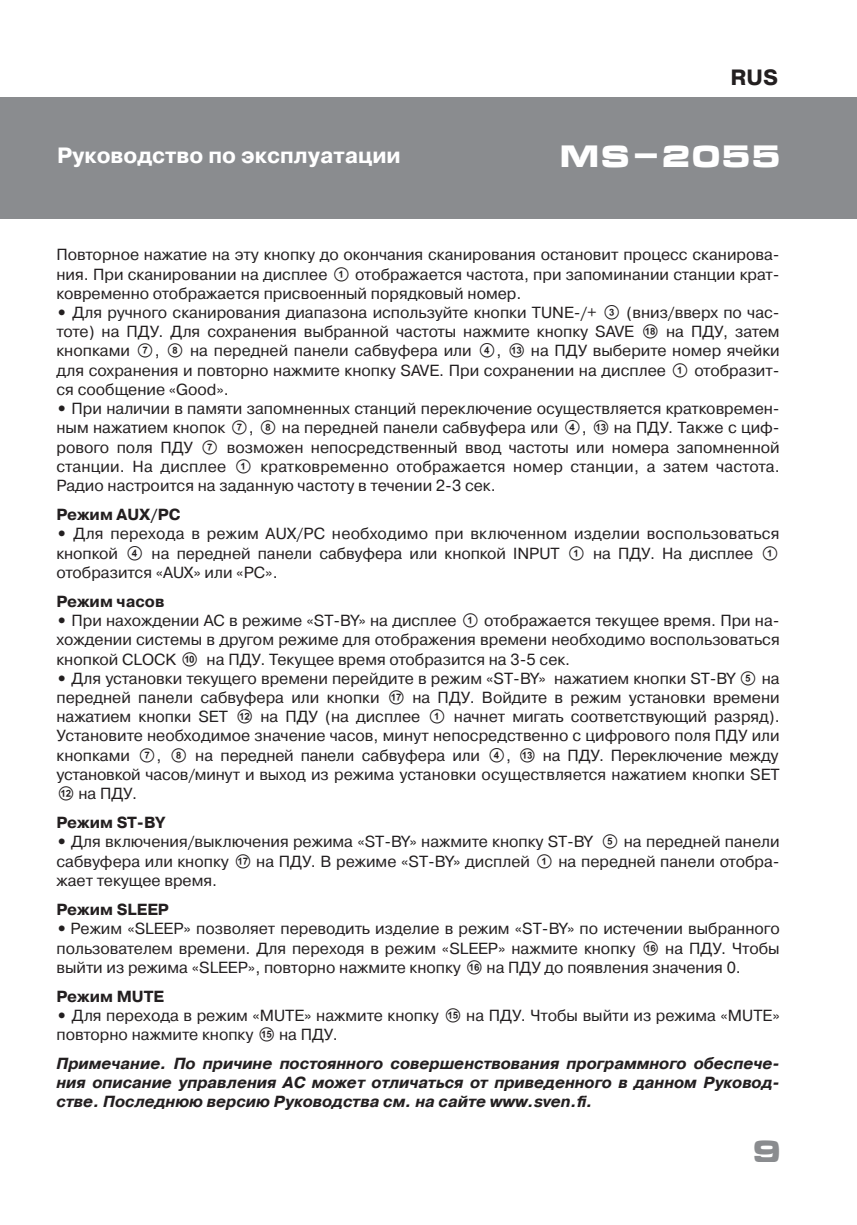
<style>
.page{position:relative;width:857px;height:1225px;background:#fff}
.page>*{position:absolute;margin:0;border:0;box-sizing:border-box;transform-origin:0 0}
.t1{font:700 30px "Micra";letter-spacing:-.01em;color:#fff}
.t2{font:700 30px "Micra";color:#8a8c8f}
.t3{font:700 22px "Pragmatica";color:#fff}
.t4{font:700 22px "Pragmatica";color:#231f20}
.t5{font:16px/19.2px "Pragmatica";color:#231f20;text-align:justify}
.t6{font:italic 700 16px/19.2px "Pragmatica";color:#231f20;text-align:justify}
.t7{font:700 16px "Pragmatica";color:#231f20}
.s1{font-family:"SVEN"}
.s2{font-weight:700}
</style>
<div class="page">
<div style="left:0;top:97px;width:856px;height:121px;background:#8a8c8f"></div>
<h2 class="t3" style="left:57px;top:142px;width:345px">Руководство по эксплуатации</h2>
<h2 class="t4" style="left:730px;top:63px;width:49px">RUS</h2>
<h1 class="t1" style="left:559px;top:141px;width:223px">MS-2055</h1>
<p class="t5" style="left:56px;top:246px;width:725px">Повторное нажатие на эту кнопку до окончания сканирования остановит процесс сканирова&shy;ния. При сканировании на дисплее <span class="s1">A</span> отображается частота, при запоминании станции крат&shy;ковременно отображается присвоенный порядковый номер.</p>
<p class="t5" style="left:56px;top:303px;width:725px"><span class="s2">•</span> Для ручного сканирования диапазона используйте кнопки TUNE-/+ <span class="s1">C</span> (вниз/вверх по час&shy;тоте) на ПДУ. Для сохранения выбранной частоты нажмите кнопку SAVE <span class="s1">R</span> на ПДУ, затем кнопками <span class="s1">G</span>, <span class="s1">H</span> на передней панели сабвуфера или <span class="s1">D</span>, <span class="s1">M</span> на ПДУ выберите номер ячейки для сохранения и повторно нажмите кнопку SAVE. При сохранении на дисплее <span class="s1">A</span> отобразит&shy;ся сообщение «Good».</p>
<p class="t5" style="left:56px;top:399px;width:725px"><span class="s2">•</span> При наличии в памяти запомненных станций переключение осуществляется кратковремен&shy;ным нажатием кнопок <span class="s1">G</span>, <span class="s1">H</span> на передней панели сабвуфера или <span class="s1">D</span>, <span class="s1">M</span> на ПДУ. Также с циф&shy;рового поля ПДУ <span class="s1">G</span> возможен непосредственный ввод частоты или номера запомненной станции. На дисплее <span class="s1">A</span> кратковременно отображается номер станции, а затем частота.<br>Радио настроится на заданную частоту в течении 2-3 сек.</p>
<p class="t7" style="left:56px;top:504px;width:125px">Режим AUX/PC</p>
<p class="t5" style="left:56px;top:524px;width:725px"><span class="s2">•</span> Для перехода в режим AUX/PC необходимо при включенном изделии воспользоваться кнопкой <span class="s1">D</span> на передней панели сабвуфера или кнопкой INPUT <span class="s1">A</span> на ПДУ. На дисплее <span class="s1">A </span>отобразится «AUX» или «PC».</p>
<p class="t7" style="left:56px;top:591px;width:109px">Режим часов</p>
<p class="t5" style="left:56px;top:611px;width:725px"><span class="s2">•</span> При нахождении АС в режиме «ST-BY» на дисплее <span class="s1">A</span> отображается текущее время. При на&shy;хождении системы в другом режиме для отображения времени необходимо воспользоваться кнопкой CLOCK <span class="s1">J</span> на ПДУ. Текущее время отобразится на 3-5 сек.</p>
<p class="t5" style="left:56px;top:669px;width:725px"><span class="s2">•</span> Для установки текущего времени перейдите в режим «ST-BY» нажатием кнопки ST-BY <span class="s1">E</span> на передней панели сабвуфера или кнопки <span class="s1">Q</span> на ПДУ. Войдите в режим установки времени нажатием кнопки SET <span class="s1">L</span> на ПДУ (на дисплее <span class="s1">A</span> начнет мигать соответствующий разряд).<br>Установите необходимое значение часов, минут непосредственно с цифрового поля ПДУ или кнопками <span class="s1">G</span>, <span class="s1">H</span> на передней панели сабвуфера или <span class="s1">D</span>, <span class="s1">M</span> на ПДУ. Переключение между установкой часов/минут и выход из режима установки осуществляется нажатием кнопки SET <span class="s1">L</span> на ПДУ.</p>
<p class="t7" style="left:56px;top:812px;width:110px">Режим ST-BY</p>
<p class="t5" style="left:56px;top:832px;width:725px"><span class="s2">•</span> Для включения/выключения режима «ST-BY» нажмите кнопку ST-BY <span class="s1">E</span> на передней панели сабвуфера или кнопку <span class="s1">Q</span> на ПДУ. В режиме «ST-BY» дисплей <span class="s1">A</span> на передней панели отобра&shy;жает текущее время.</p>
<p class="t7" style="left:57px;top:899px;width:114px">Режим SLEEP</p>
<p class="t5" style="left:57px;top:919px;width:725px"><span class="s2">•</span> Режим «SLEEP» позволяет переводить изделие в режим «ST-BY» по истечении выбранного пользователем времени. Для переходя в режим «SLEEP» нажмите кнопку <span class="s1">P</span> на ПДУ. Чтобы выйти из режима «SLEEP», повторно нажмите кнопку <span class="s1">P</span> на ПДУ до появления значения 0.</p>
<p class="t7" style="left:57px;top:986px;width:109px">Режим MUTE</p>
<p class="t5" style="left:57px;top:1006px;width:725px"><span class="s2">•</span> Для перехода в режим «MUTE» нажмите кнопку <span class="s1">O</span> на ПДУ. Чтобы выйти из режима «MUTE» повторно нажмите кнопку <span class="s1">O</span> на ПДУ.</p>
<p class="t6" style="left:57px;top:1054px;width:725px">Примечание. По причине постоянного совершенствования программного обеспече&shy;ния описание управления АС может отличаться от приведенного в данном Руковод&shy;стве. Последнюю версию Руководства см. на сайте www.sven.fi.</p>
<h1 class="t2" style="left:751px;top:1135px;width:33px">9</h1>
</div>
